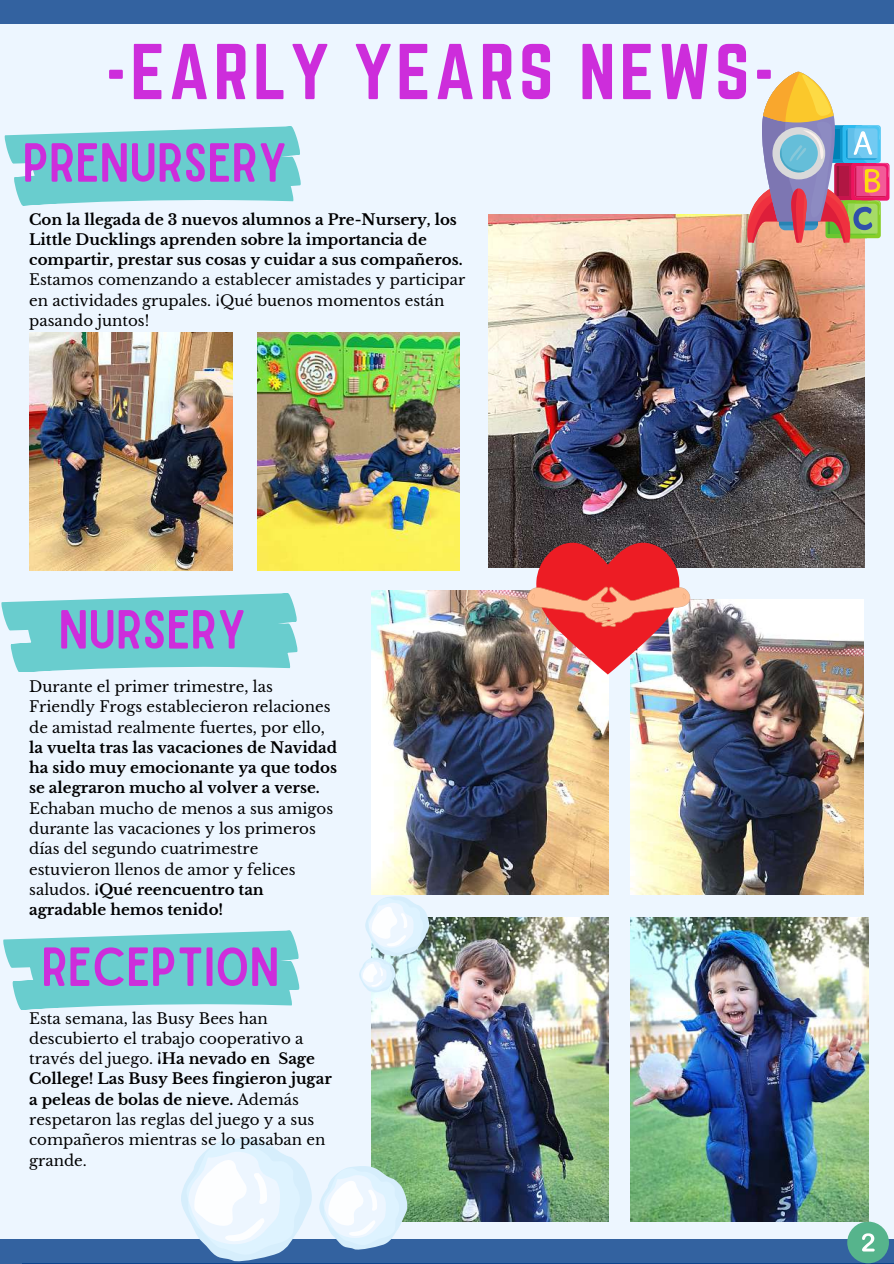
<style>
.page{position:relative;width:894px;height:1264px;background:#fff}
.page>*{position:absolute;margin:0;border:0;box-sizing:border-box;transform-origin:0 0}
.t1{font:69px "Norwester";letter-spacing:.06em;color:#cd2ddb}
.t2{font:52.5px "Sailors";color:#cd2ddb}
.t3{font:15px/20.2px "Libre Baskerville";color:#000}
.t4{font:700 15px/20.2px "Libre Baskerville";color:#000}
.s1{font-weight:700}
</style>
<div class="page">
<div style="left:0;top:0;width:893px;height:1263px;background:#edf6ff"></div>
<div style="left:0;top:1239px;width:893px;height:24px;background:#3362a0"></div>
<hr style="left:23px;top:1263px;width:870px;height:1px;background:#053d89">
<div style="left:0;top:0;width:893px;height:24px;background:#3362a0"></div>
<div style="left:847px;top:1221px;width:41px;height:42px;background:#56b48c;border-radius:50%"></div>
<svg style="left:862px;top:1233px;width:12px;height:18px"></svg>
<img style="left:488px;top:214px;width:376px;height:353px">
<img style="left:29px;top:333px;width:203px;height:237px">
<img style="left:630px;top:917px;width:238px;height:304px">
<img style="left:371px;top:917px;width:237px;height:304px">
<img style="left:630px;top:599px;width:233px;height:295px">
<img style="left:257px;top:333px;width:202px;height:237px">
<img style="left:371px;top:590px;width:237px;height:304px">
<svg style="left:4px;top:126px;width:297px;height:79px;background:#7dd3d5"></svg>
<svg style="left:3px;top:930px;width:297px;height:79px;background:#7dd3d5"></svg>
<svg style="left:1px;top:593px;width:297px;height:79px;background:#7dd3d5"></svg>
<svg style="left:743px;top:72px;width:145px;height:171px"></svg>
<svg style="left:359px;top:896px;width:71px;height:96px"></svg>
<svg style="left:181px;top:1136px;width:228px;height:126px"></svg>
<img style="left:527px;top:542px;width:163px;height:132px">
<h1 class="t1" style="left:106px;top:39px;width:669px">-EARLY YEARS NEWS-</h1>
<h2 class="t2" style="left:23px;top:143px;width:266px">PRENURSERY</h2>
<p class="t4" style="left:29px;top:209px;width:435px">Con la llegada de 3 nuevos alumnos a Pre-Nursery, los<br>Little Ducklings aprenden sobre la importancia de compartir, prestar sus cosas y cuidar a sus compañeros.</p>
<p class="t3" style="left:29px;top:270px;width:437px">Estamos comenzando a establecer amistades y participar en actividades grupales. ¡Qué buenos momentos están pasando juntos!</p>
<h2 class="t2" style="left:59px;top:610px;width:189px">NURSERY</h2>
<p class="t3" style="left:29px;top:676px;width:303px">Durante el primer trimestre, las<br>Friendly Frogs establecieron relaciones de amistad realmente fuertes, por ello,</p>
<p class="t4" style="left:29px;top:737px;width:309px;text-align:justify">la vuelta tras las vacaciones de Navidad ha sido muy emocionante ya que todos se alegraron mucho al volver a verse.</p>
<p class="t3" style="left:29px;top:798px;width:305px">Echaban mucho de menos a sus amigos durante las vacaciones y los primeros días del segundo cuatrimestre estuvieron llenos de amor y felices saludos. <span class="s1">¡Qué reencuentro tan agradable hemos tenido!</span></p>
<h2 class="t2" style="left:41px;top:947px;width:239px">RECEPTION</h2>
<p class="t3" style="left:29px;top:1008px;width:304px">Esta semana, las Busy Bees han descubierto el trabajo cooperativo a través del juego. <span class="s1">¡Ha nevado en Sage<br>College! Las Busy Bees fingieron jugar a peleas de bolas de nieve.</span> Además respetaron las reglas del juego y a sus compañeros mientras se lo pasaban en grande.</p>
</div>
